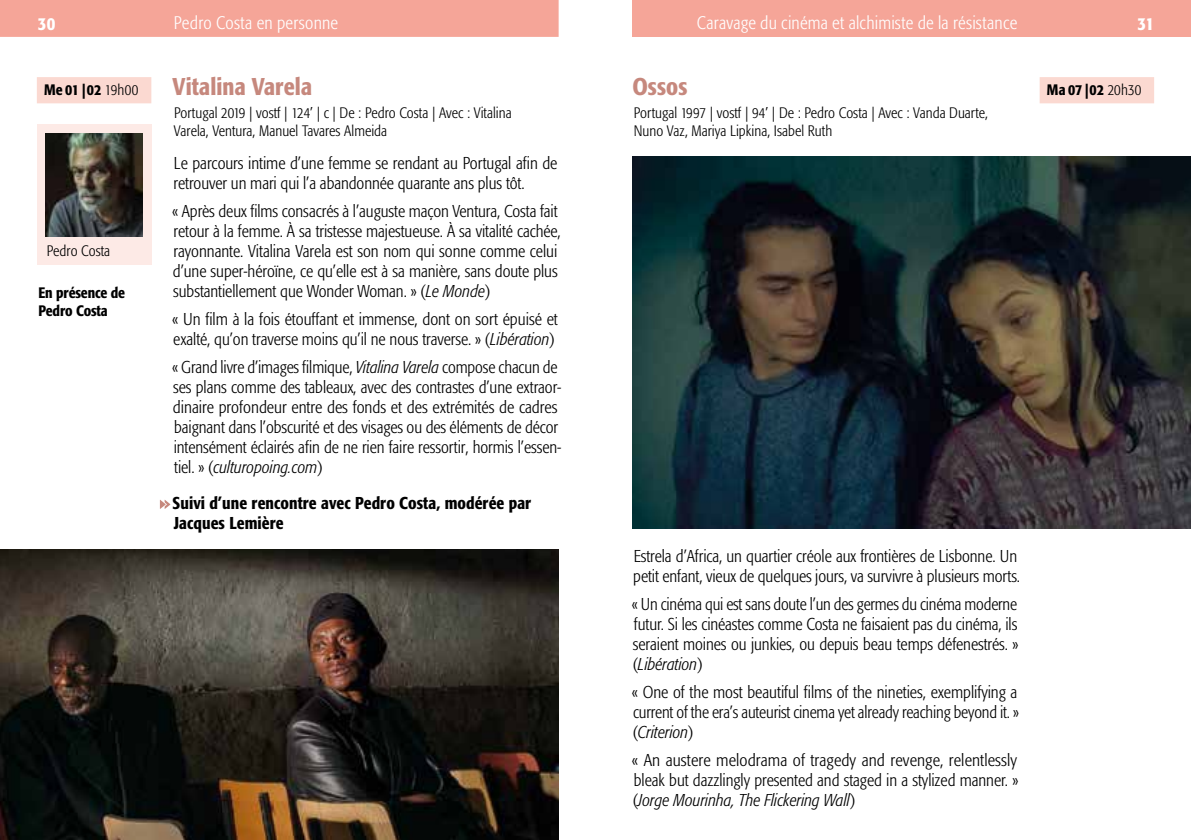
<style>
.page{position:relative;width:1191px;height:840px;background:#fff}
.page>*{position:absolute;margin:0;border:0;box-sizing:border-box;transform-origin:0 0}
.t1{font:500 condensed 24px "Formata";letter-spacing:.005em;color:#c6887d}
.t2{font:300 condensed 18px "Formata";letter-spacing:.015em;color:#fff}
.t3{font:500 condensed 18px "Formata";color:#fff}
.t4{font:300 condensed 17px/20px "Formata";color:#000}
.t5{font:500 condensed 17px/19.6px "Formata";letter-spacing:.005em;color:#000}
.t6{font:300 condensed 15px/18px "Formata";letter-spacing:.005em;color:#000}
.t7{font:500 condensed 15px/18px "Formata";letter-spacing:-.01em;color:#000}
.s1{font-style:italic}
.s2{font-weight:300}
</style>
<div class="page">
<div style="left:37px;top:77px;width:114px;height:26px;background:#fbd9d1"></div>
<svg style="left:160px;top:499px;width:10px;height:9px"></svg>
<div style="left:1039px;top:77px;width:115px;height:26px;background:#fbd9d1"></div>
<img style="left:632px;top:157px;width:559px;height:371px">
<div style="left:37px;top:124px;width:114px;height:112px;background:#fdeae6"></div>
<div style="left:37px;top:236px;width:114px;height:28px;background:#fdeae6"></div>
<img style="left:45px;top:134px;width:98px;height:102px">
<img style="left:0;top:549px;width:558px;height:290px">
<div style="left:632px;top:0;width:559px;height:37px;background:#f5a598"></div>
<div style="left:0;top:0;width:558px;height:37px;background:#f5a598"></div>
<p class="t3" style="left:38px;top:12px;width:19px">30</p>
<p class="t2" style="left:174px;top:12px;width:166px">Pedro Costa en personne</p>
<p class="t2" style="left:697px;top:12px;width:322px">Caravage du cinéma et alchimiste de la résistance</p>
<p class="t3" style="left:1137px;top:12px;width:18px">31</p>
<h1 class="t1" style="left:173px;top:72px;width:141px">Vitalina Varela</h1>
<p class="t6" style="left:174px;top:103px;width:339px">Portugal 2019 | vostf | 124’ | c | De : Pedro Costa | Avec : Vitalina<br>Varela, Ventura, Manuel Tavares Almeida</p>
<p class="t4" style="left:173px;top:153px;width:385px">Le parcours intime d’une femme se rendant au Portugal afin de retrouver un mari qui l’a abandonnée quarante ans plus tôt.</p>
<p class="t4" style="left:172px;top:201px;width:390px">« Après deux films consacrés à l’auguste maçon Ventura, Costa fait retour à la femme. À sa tristesse majestueuse. À sa vitalité cachée, rayonnante. Vitalina Varela est son nom qui sonne comme celui d’une super-héroïne, ce qu’elle est à sa manière, sans doute plus substantiellement que Wonder Woman. » (<span class="s1">Le Monde</span>)</p>
<p class="t4" style="left:172px;top:309px;width:387px">« Un film à la fois étouffant et immense, dont on sort épuisé et exalté, qu’on traverse moins qu’il ne nous traverse. » (<span class="s1">Libération</span>)</p>
<p class="t4" style="left:172px;top:357px;width:391px">« Grand livre d’images filmique, <span class="s1">Vitalina Varela</span> compose chacun de ses plans comme des tableaux, avec des contrastes d’une extraor&shy;dinaire profondeur entre des fonds et des extrémités de cadres baignant dans l’obscurité et des visages ou des éléments de décor intensément éclairés afin de ne rien faire ressortir, hormis l’essen&shy;tiel. » (<span class="s1">culturopoing.com</span>)</p>
<p class="t5" style="left:173px;top:493px;width:360px">Suivi d’une rencontre avec Pedro Costa, modérée par<br>Jacques Lemière</p>
<p class="t7" style="left:44px;top:81px;width:96px">Me 01 |02 <span class="s2">19h00</span></p>
<h1 class="t1" style="left:632px;top:72px;width:56px">Ossos</h1>
<p class="t6" style="left:634px;top:103px;width:356px">Portugal 1997 | vostf | 94’ | De : Pedro Costa | Avec : Vanda Duarte,<br>Nuno Vaz, Mariya Lipkina, Isabel Ruth</p>
<p class="t6" style="left:47px;top:242px;width:65px">Pedro Costa</p>
<p class="t7" style="left:39px;top:283px;width:88px">En présence de<br>Pedro Costa</p>
<p class="t4" style="left:633px;top:546px;width:388px">Estrela d’Africa, un quartier créole aux frontières de Lisbonne. Un petit enfant, vieux de quelques jours, va survivre à plusieurs morts.</p>
<p class="t4" style="left:632px;top:594px;width:388px;text-align:justify">« Un cinéma qui est sans doute l’un des germes du cinéma moderne futur. Si les cinéastes comme Costa ne faisaient pas du cinéma, ils seraient moines ou junkies, ou depuis beau temps défenestrés. » (<span class="s1">Libération</span>)</p>
<p class="t4" style="left:632px;top:682px;width:388px;text-align:justify">« One of the most beautiful films of the nineties, exemplifying a current of the era’s auteurist cinema yet already reaching beyond it. » (<span class="s1">Criterion</span>)</p>
<p class="t4" style="left:632px;top:750px;width:388px;text-align:justify">« An austere melodrama of tragedy and revenge, relentlessly bleak but dazzlingly presented and staged in a stylized manner. » (<span class="s1">Jorge Mourinha, The Flickering Wall</span>)</p>
<p class="t7" style="left:1047px;top:81px;width:96px">Ma 07 |02 <span class="s2">20h30</span></p>
</div>
